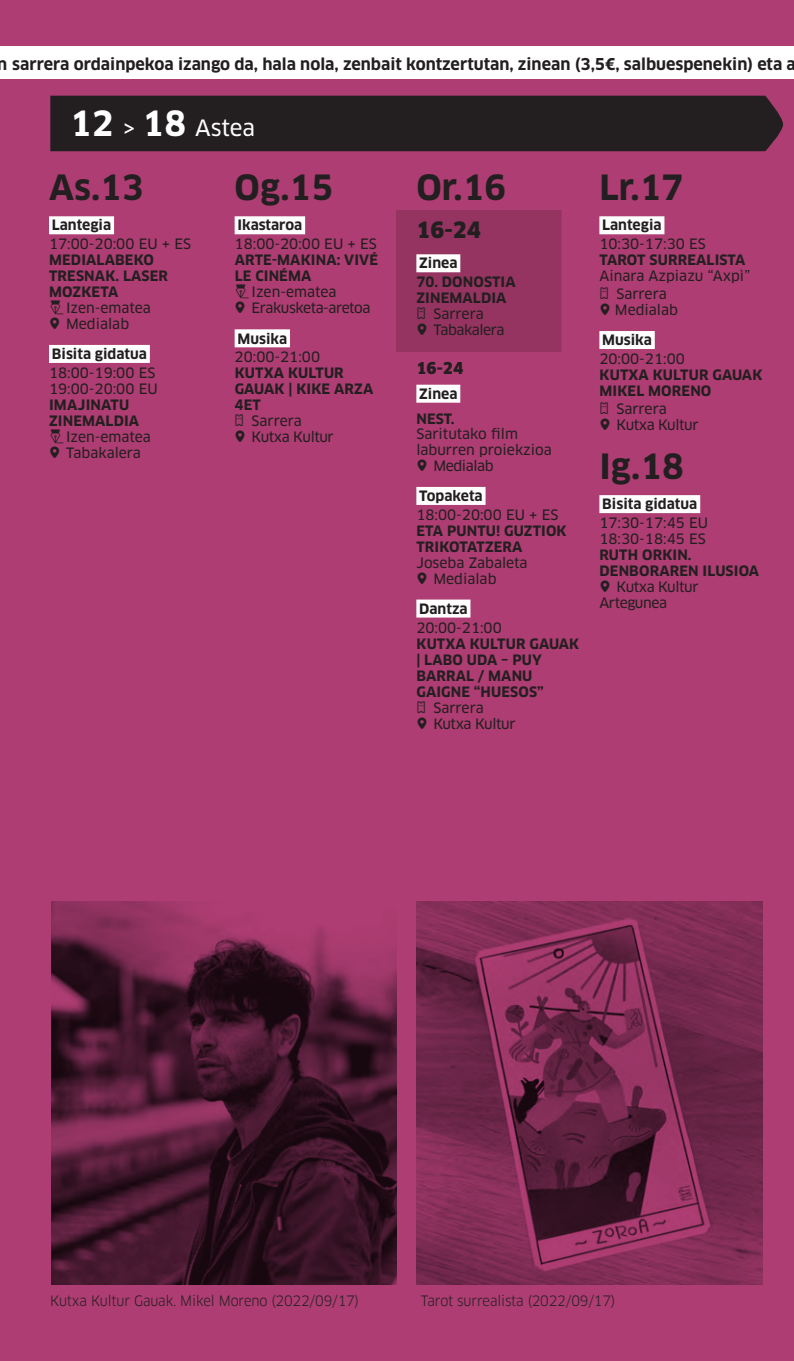
<style>
.page{position:relative;width:794px;height:1361px;background:#ad3d72}
.page>*{position:absolute;margin:0;border:0;box-sizing:border-box;transform-origin:0 0}
.t1{font:700 34px "Clan OT";color:#231f20}
.t2{font:22px "Clan OT News";letter-spacing:-.005em;color:#fff}
.t3{font:900 22px "Clan OT";color:#231f20}
.t4{font:700 16px "Clan OT";color:#231f20}
.t5{font:900 16px "Clan OT";color:#231f20}
.t6{font:700 14px/16px "Clan OT";letter-spacing:.01em;color:#231f20}
.t7{font:14px/15.6px "Clan OT News";color:#231f20}
.t8{font:14px/16px "Clan OT News";letter-spacing:-.03em;color:#231f20}
.t9{font:14px "Clan OT";letter-spacing:-.01em;color:#231f20;scale:.94 1}
.s1{font-family:"Clan OT";font-weight:700;font-size:34px}
</style>
<div class="page">
<div style="left:396px;top:210px;width:165px;height:141px;background:#953461"></div>
<div style="left:235px;top:216px;width:70px;height:18px;background:#fff"></div>
<div style="left:235px;top:329px;width:55px;height:18px;background:#fff"></div>
<div style="left:49px;top:216px;width:65px;height:18px;background:#fff"></div>
<div style="left:49px;top:345px;width:101px;height:18px;background:#fff"></div>
<div style="left:416px;top:254px;width:44px;height:18px;background:#fff"></div>
<div style="left:416px;top:385px;width:44px;height:18px;background:#fff"></div>
<div style="left:416px;top:487px;width:69px;height:18px;background:#fff"></div>
<div style="left:416px;top:599px;width:54px;height:18px;background:#fff"></div>
<div style="left:599px;top:216px;width:65px;height:18px;background:#fff"></div>
<div style="left:599px;top:331px;width:56px;height:18px;background:#fff"></div>
<div style="left:599px;top:495px;width:101px;height:18px;background:#fff"></div>
<div style="left:50px;top:96px;width:733px;height:55px;background:#231f20"></div>
<img style="left:51px;top:901px;width:345px;height:383px">
<img style="left:416px;top:901px;width:346px;height:383px">
<div style="left:0;top:46px;width:794px;height:33px;background:#fff"></div>
<p class="t4" style="left:-2px;top:55px;width:799px">n sarrera ordainpekoa izango da, hala nola, zenbait kontzertutan, zinean (3,5€, salbuespenekin) eta a</p>
<h2 class="t2" style="left:70px;top:114px;width:186px"><span class="s1">12</span> &gt; <span class="s1">18</span> Astea</h2>
<h1 class="t1" style="left:49px;top:168px;width:96px">As.13</h1>
<p class="t6" style="left:52px;top:217px;width:61px">Lantegia</p>
<p class="t7" style="left:49px;top:236px;width:144px">17:00-20:00 EU + ES</p>
<p class="t6" style="left:49px;top:252px;width:121px">MEDIALABEKO<br>TRESNAK. LASER<br>MOZKETA</p>
<p class="t7" style="left:66px;top:300px;width:86px">Izen-ematea<br>Medialab</p>
<p class="t6" style="left:52px;top:346px;width:97px">Bisita gidatua</p>
<p class="t7" style="left:49px;top:365px;width:110px">18:00-19:00 ES<br>19:00-20:00 EU</p>
<p class="t6" style="left:49px;top:397px;width:92px">IMAJINATU<br>ZINEMALDIA</p>
<p class="t7" style="left:66px;top:429px;width:86px">Izen-ematea<br>Tabakalera</p>
<h1 class="t1" style="left:235px;top:168px;width:100px">Og.15</h1>
<p class="t6" style="left:237px;top:217px;width:66px">Ikastaroa</p>
<p class="t7" style="left:235px;top:236px;width:144px">18:00-20:00 EU + ES</p>
<p class="t6" style="left:235px;top:252px;width:145px">ARTE-MAKINA: VIVÉ<br>LE CINÉMA</p>
<p class="t8" style="left:252px;top:284px;width:120px">Izen-ematea<br>Erakusketa-aretoa</p>
<p class="t6" style="left:237px;top:330px;width:51px">Musika</p>
<p class="t7" style="left:235px;top:349px;width:87px">20:00-21:00</p>
<p class="t6" style="left:235px;top:365px;width:140px">KUTXA KULTUR<br>GAUAK | KIKE ARZA<br>4ET</p>
<p class="t8" style="left:252px;top:413px;width:84px">Sarrera<br>Kutxa Kultur</p>
<h1 class="t1" style="left:416px;top:168px;width:91px">Or.16</h1>
<h2 class="t3" style="left:416px;top:217px;width:66px">16-24</h2>
<p class="t6" style="left:419px;top:255px;width:40px">Zinea</p>
<p class="t6" style="left:416px;top:274px;width:101px">70. DONOSTIA<br>ZINEMALDIA</p>
<p class="t8" style="left:433px;top:306px;width:73px">Sarrera<br>Tabakalera</p>
<p class="t5" style="left:416px;top:359px;width:48px">16-24</p>
<p class="t6" style="left:416px;top:381px;width:43px;line-height:24.8px">Zinea<br>NEST.</p>
<p class="t7" style="left:416px;top:426px;width:103px">Saritutako film</p>
<p class="t7" style="left:416px;top:442px;width:137px">laburren proiekzioa</p>
<p class="t8" style="left:433px;top:458px;width:62px">Medialab</p>
<p class="t6" style="left:419px;top:488px;width:65px">Topaketa</p>
<p class="t7" style="left:416px;top:507px;width:144px">18:00-20:00 EU + ES</p>
<p class="t6" style="left:416px;top:523px;width:152px">ETA PUNTU! GUZTIOK<br>TRIKOTATZERA</p>
<p class="t7" style="left:433px;top:555px;width:96px;text-indent:-17px">Joseba Zabaleta<br>Medialab</p>
<p class="t6" style="left:419px;top:601px;width:50px">Dantza</p>
<p class="t7" style="left:416px;top:620px;width:87px">20:00-21:00</p>
<p class="t6" style="left:416px;top:635px;width:164px">KUTXA KULTUR GAUAK | LABO UDA – PUY<br>BARRAL / MANU<br>GAIGNE “HUESOS”</p>
<p class="t8" style="left:433px;top:699px;width:84px">Sarrera<br>Kutxa Kultur</p>
<h1 class="t1" style="left:599px;top:168px;width:85px">Lr.17</h1>
<p class="t6" style="left:602px;top:217px;width:61px">Lantegia</p>
<p class="t7" style="left:599px;top:236px;width:108px">10:30-17:30 ES</p>
<p class="t6" style="left:599px;top:252px;width:147px">TAROT SURREALISTA</p>
<p class="t7" style="left:616px;top:267px;width:135px;line-height:17.8px;text-indent:-17px">Ainara Azpiazu “Axpì”<br>Sarrera</p>
<p class="t7" style="left:615px;top:302px;width:65px">Medialab</p>
<p class="t6" style="left:602px;top:332px;width:51px">Musika</p>
<p class="t7" style="left:599px;top:351px;width:87px">20:00-21:00</p>
<p class="t6" style="left:599px;top:367px;width:164px">KUTXA KULTUR GAUAK<br>MIKEL MORENO</p>
<p class="t8" style="left:616px;top:401px;width:84px">Sarrera<br>Kutxa Kultur</p>
<h1 class="t1" style="left:599px;top:447px;width:86px">Ig.18</h1>
<p class="t6" style="left:602px;top:496px;width:97px">Bisita gidatua</p>
<p class="t7" style="left:599px;top:515px;width:110px">17:30-17:45 EU<br>18:30-18:45 ES</p>
<p class="t6" style="left:599px;top:547px;width:161px">RUTH ORKIN.<br>DENBORAREN ILUSIOA</p>
<p class="t8" style="left:599px;top:579px;width:101px;text-indent:17px">Kutxa Kultur<br>Artegunea</p>
<p class="t9" style="left:50px;top:1292px;width:330px">Kutxa Kultur Gauak. Mikel Moreno (2022/09/17)</p>
<p class="t9" style="left:421px;top:1292px;width:208px">Tarot surrealista (2022/09/17)</p>
</div>
